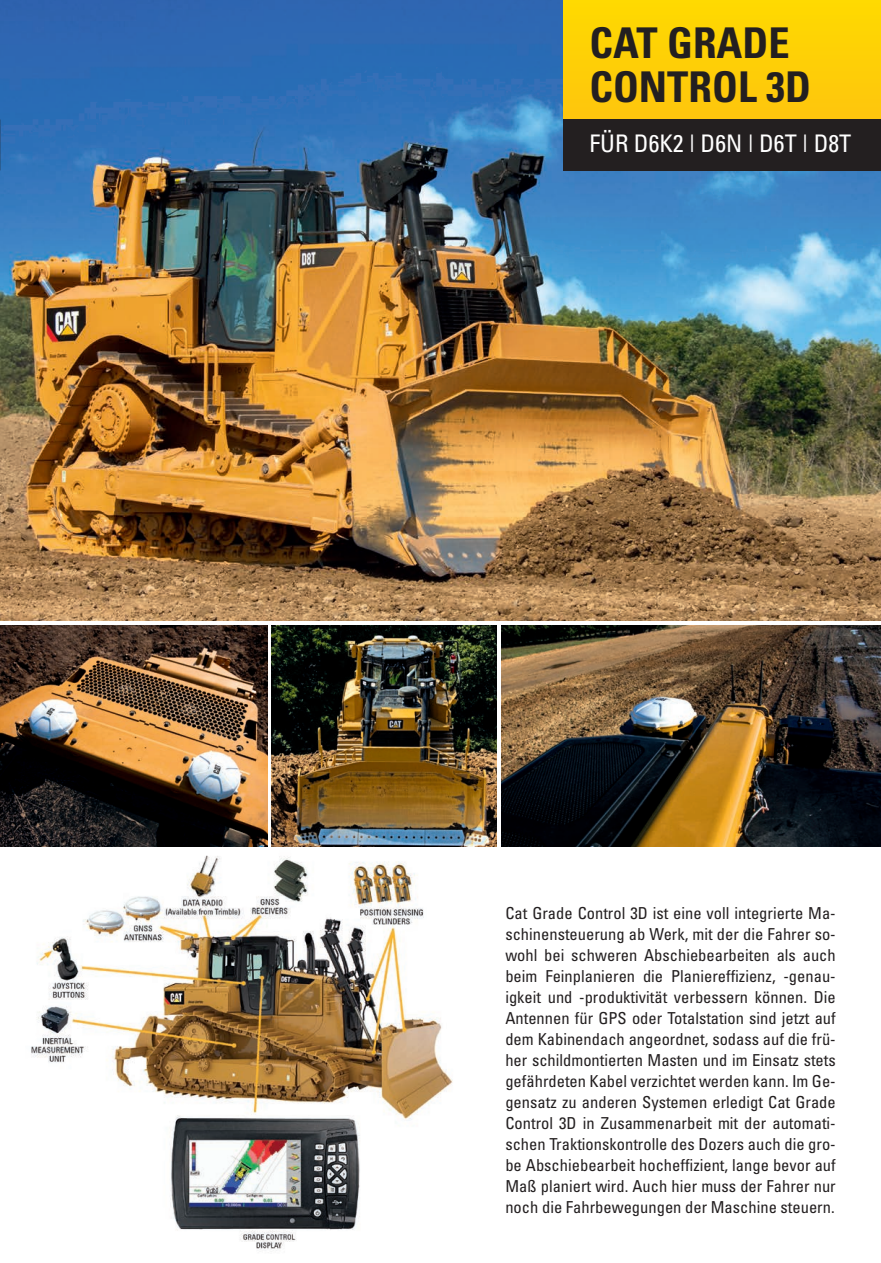
<style>
.page{position:relative;width:881px;height:1263px;background:#fff}
.page>*{position:absolute;margin:0;border:0;box-sizing:border-box;transform-origin:0 0}
.t1{font:700 condensed 42.45px/43.7px "Univers";color:#231f20}
.t2{font:condensed 24.15px "Univers";color:#fff}
.t3{font:condensed 16.5px/21px "Univers";color:#231f20;text-align:justify}
</style>
<div class="page">
<img style="left:0;top:0;width:880px;height:621px">
<img style="left:0;top:625px;width:267px;height:221px">
<img style="left:501px;top:625px;width:379px;height:222px">
<img style="left:271px;top:625px;width:225px;height:221px">
<div style="left:563px;top:0;width:317px;height:119px;background:#fecf07"></div>
<div style="left:563px;top:119px;width:317px;height:51px;background:#231f20"></div>
<hr style="left:0;top:0;width:1px;height:119px;background:#2e68b3">
<img style="left:31px;top:855px;width:422px;height:396px">
<h1 class="t1" style="left:589px;top:21px;width:218px">CAT GRADE<br>CONTROL 3D</h1>
<h2 class="t2" style="left:589px;top:128px;width:263px">Für D6K2 | D6N | D6T | D8T</h2>
<p class="t3" style="left:505px;top:902px;width:332px">Cat Grade Control 3D ist eine voll integrierte Ma&shy;schinensteuerung ab Werk, mit der die Fahrer so&shy;wohl bei schweren Abschiebearbeiten als auch beim Feinplanieren die Planiereffizienz, -genau&shy;igkeit und -produktivität verbessern können. Die Antennen für GPS oder Totalstation sind jetzt auf dem Kabinendach angeordnet, sodass auf die frü&shy;her schildmontierten Masten und im Einsatz stets gefährdeten Kabel verzichtet werden kann. Im Ge&shy;gensatz zu anderen Systemen erledigt Cat Grade Control 3D in Zusammenarbeit mit der automati&shy;schen Traktionskontrolle des Dozers auch die gro&shy;be Abschiebearbeit hocheffizient, lange bevor auf Maß planiert wird. Auch hier muss der Fahrer nur noch die Fahrbewegungen der Maschine steuern.</p>
</div>
